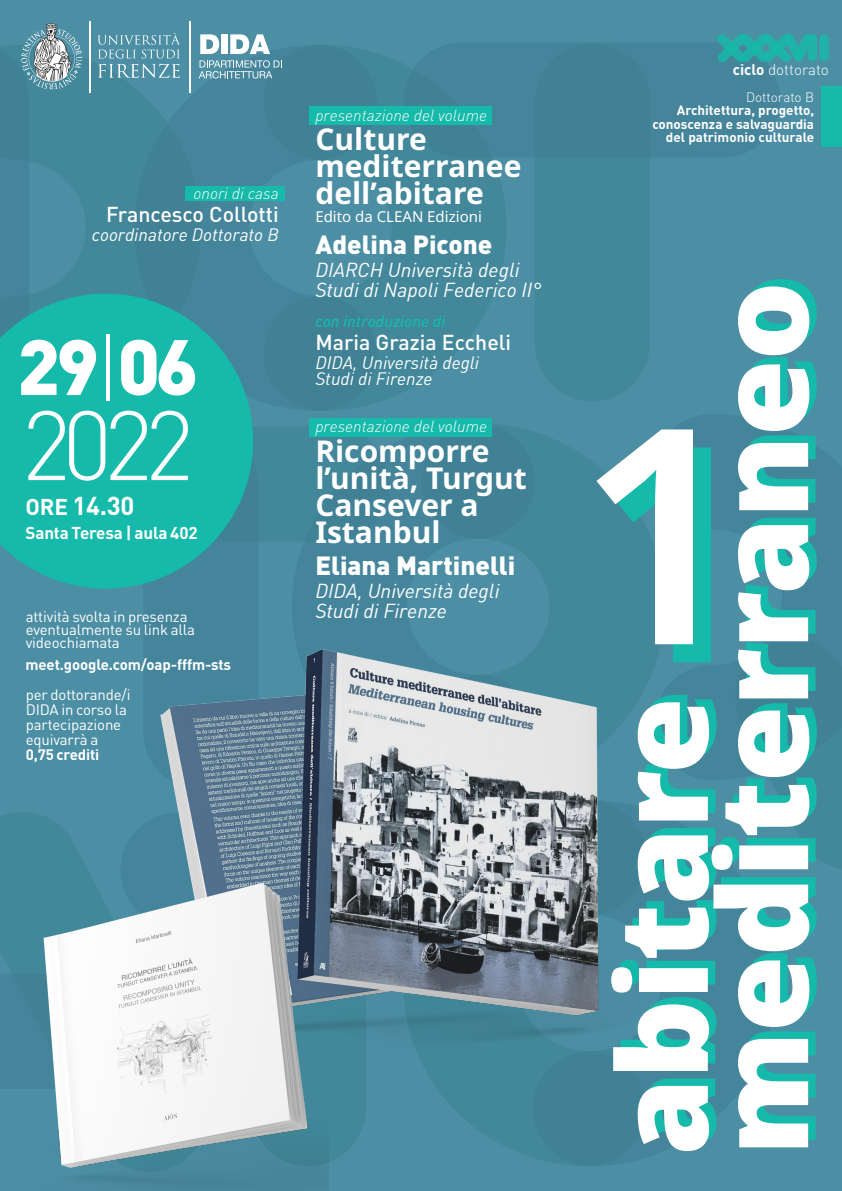
<style>
.page{position:relative;width:842px;height:1191px;background:#4c8ea4}
.page>*{position:absolute;margin:0;border:0;box-sizing:border-box;transform-origin:0 0}
.t1{font:600 300.6px "Noto Sans";color:#fff}
.t2{font:900 124.5px/100.3px "Noto Sans";letter-spacing:-.01em;color:#fff}
.t3{font:300 96.7px "DIN";color:#fff}
.t4{font:900 77.2px "DIN";color:#fff}
.t5{font:700 30px/27px "Noto Sans";color:#fff}
.t6{font:900 26px "DIN";color:#fff}
.t7{font:700 25.6px "DIN";color:#fff}
.t8{font:500 21.4px "DIN";color:#fff}
.t9{font:italic 20px/20px "DIN";color:#fff}
.t10{font:italic 17.8px/16px "DIN";color:#fff}
.t11{font:700 17px "DIN";letter-spacing:-.01em;color:#fff}
.t12{font:italic 300 16px "DIN";color:#fff}
.t13{font:italic 500 16px "DIN";color:#15baaa}
.t14{font:300 15.2px "DIN";color:#fff}
.t15{font:15px/15px "DIN";letter-spacing:-.01em;color:#fff}
.t16{font:700 15px "DIN";letter-spacing:-.01em;color:#fff}
.t17{font:15px "Noto Sans";color:#fff}
.t18{font:700 13.5px/13.5px "DIN";color:#fff;text-align:right}
.t19{font:300 13.5px "DIN";color:#fff}
.s1{font-weight:300}
.s2{font-size:22.6px}
.s3{font-weight:700}
</style>
<div class="page">
<svg style="left:0;top:44px;width:202px;height:249px"></svg>
<div style="left:461px;top:42px;width:262px;height:116px;background:#45859c"></div>
<div style="left:70px;top:426px;width:262px;height:116px;background:#42879a"></div>
<div style="left:332px;top:452px;width:57px;height:90px;background:#408195"></div>
<div style="left:421px;top:425px;width:114px;height:114px;background:#408195"></div>
<div style="left:533px;top:835px;width:113px;height:331px;background:#408195"></div>
<div style="left:535px;top:101px;width:115px;height:243px;background:#42879a"></div>
<div style="left:143px;top:483px;width:115px;height:249px;background:#45859c"></div>
<div style="left:251px;top:869px;width:115px;height:239px;background:#42879a"></div>
<div style="left:735px;top:638px;width:107px;height:134px;background:#408195"></div>
<svg style="left:263px;top:45px;width:198px;height:366px"></svg>
<div style="left:808px;top:39px;width:9px;height:17px;background:#20b1a8"></div>
<div style="left:819px;top:39px;width:10px;height:17px;background:#20b1a8"></div>
<svg style="left:717px;top:34px;width:98px;height:29px"></svg>
<div style="left:821px;top:86px;width:21px;height:61px;background:#15baaa"></div>
<hr style="left:189px;top:21px;width:1px;height:72px;background:#fff">
<svg style="left:200px;top:34px;width:19px;height:20px"></svg>
<div style="left:221px;top:34px;width:7px;height:20px;background:#fff"></div>
<svg style="left:230px;top:34px;width:40px;height:20px"></svg>
<svg style="left:199px;top:60px;width:83px;height:19px"></svg>
<hr style="left:89px;top:21px;width:2px;height:72px;background:#fff">
<svg style="left:97px;top:33px;width:83px;height:45px"></svg>
<svg style="left:21px;top:23px;width:61px;height:66px"></svg>
<svg style="left:0;top:293px;width:253px;height:295px;fill:#15baaa"></svg>
<div style="left:185px;top:187px;width:100px;height:14px;background:#15baaa"></div>
<div style="left:309px;top:106px;width:183px;height:19px;background:#15baaa"></div>
<div style="left:309px;top:419px;width:183px;height:18px;background:#15baaa"></div>
<img style="left:160px;top:649px;width:481px;height:408px">
<img style="left:12px;top:849px;width:317px;height:341px">
<p class="t12" style="left:194px;top:183px;width:87px">onori di casa</p>
<p class="t8" style="left:106px;top:201px;width:174px">Francesco Collotti</p>
<p class="t10" style="left:92px;top:226px;width:188px">coordinatore Dottorato B</p>
<p class="t4" style="left:17px;top:315px;width:183px">29<span class="s1">|</span>06</p>
<p class="t3" style="left:21px;top:386px;width:174px">2022</p>
<p class="t7" style="left:26px;top:489px;width:110px"><span class="s2">ORE</span> 14.30</p>
<p class="t11" style="left:26px;top:521px;width:174px">Santa Teresa | aula 402</p>
<p class="t15" style="left:26px;top:609px;width:171px;line-height:13px">attività svolta in presenza eventualmente su link alla videochiamata</p>
<p class="t16" style="left:26px;top:655px;width:207px">meet.google.com/oap-fffm-sts</p>
<p class="t15" style="left:26px;top:687px;width:106px">per dottorande/i<br>DIDA in corso la partecipazione equivarrà a<br><span class="s3">0,75 crediti</span></p>
<p class="t12" style="left:315px;top:105px;width:173px">presentazione del volume</p>
<p class="t5" style="left:315px;top:127px;width:208px">Culture mediterranee dell’abitare</p>
<p class="t17" style="left:315px;top:206px;width:168px">Edito da CLEAN Edizioni</p>
<p class="t6" style="left:315px;top:227px;width:178px">Adelina Picone</p>
<p class="t9" style="left:315px;top:259px;width:228px">DIARCH Università degli<br>Studi di Napoli Federico II°</p>
<p class="t13" style="left:315px;top:311px;width:132px">con introduzione di</p>
<p class="t8" style="left:315px;top:329px;width:197px">Maria Grazia Eccheli</p>
<p class="t10" style="left:315px;top:354px;width:165px">DIDA, Università degli<br>Studi di Firenze</p>
<p class="t12" style="left:315px;top:417px;width:173px">presentazione del volume</p>
<p class="t5" style="left:315px;top:438px;width:213px">Ricomporre l’unità, Turgut<br>Cansever a<br>Istanbul</p>
<p class="t6" style="left:315px;top:548px;width:201px">Eliana Martinelli</p>
<p class="t9" style="left:315px;top:580px;width:186px">DIDA, Università degli<br>Studi di Firenze</p>
<p class="t14" style="left:733px;top:60px;width:98px"><span class="s3">ciclo</span> dottorato</p>
<p class="t19" style="left:746px;top:88px;width:70px">Dottorato B</p>
<p class="t18" style="left:652px;top:103px;width:163px">Architettura, progetto, conoscenza e salvaguardia del patrimonio culturale</p>
<p class="t2" style="left:612px;top:1155px;width:876px;rotate:-90deg">abitare mediterraneo</p>
<p class="t1" style="left:575px;top:323px;width:173px">1</p>
</div>
